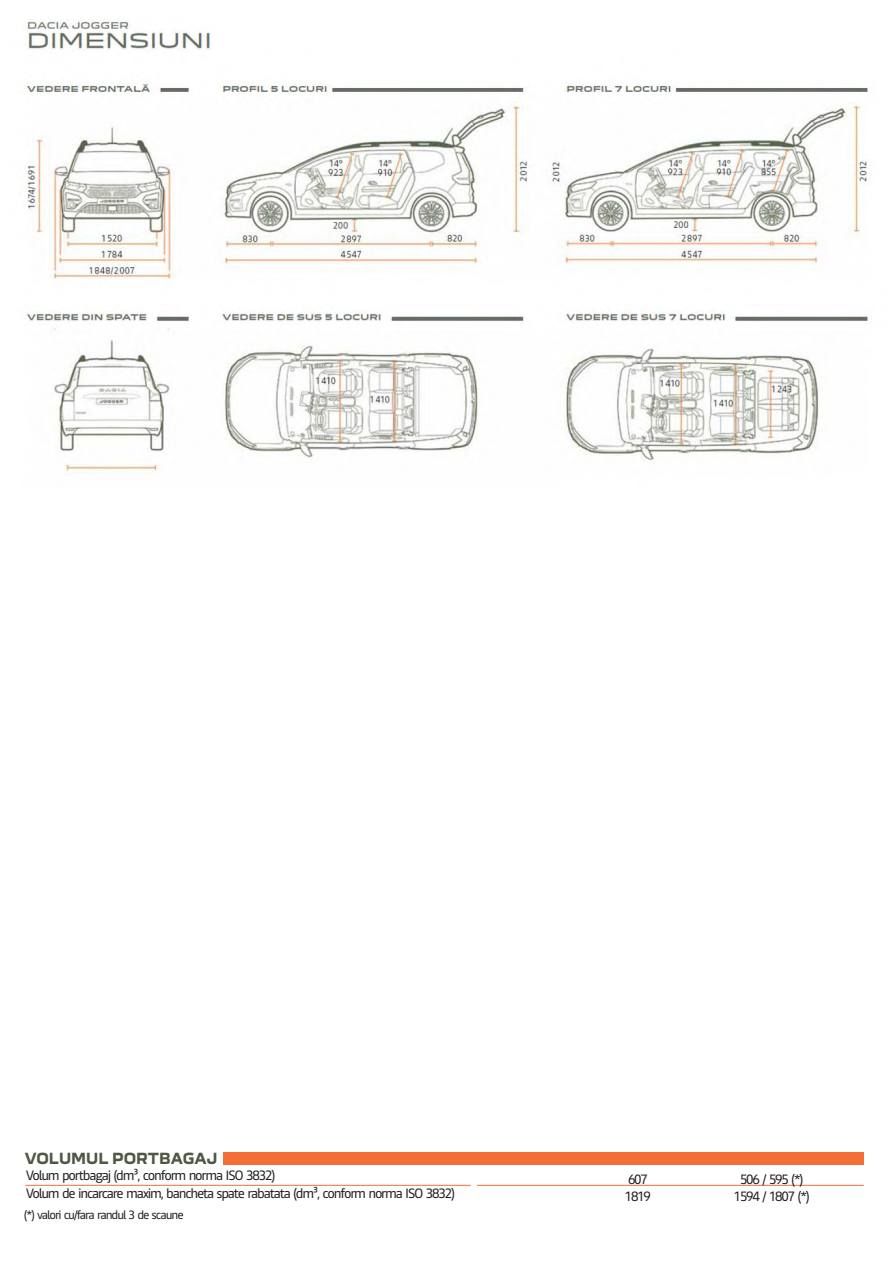
<style>
.page{position:relative;width:893px;height:1263px;background:#fff}
.page>*{position:absolute;margin:0;border:0;box-sizing:border-box;transform-origin:0 0}
.t1{font:700 15px "Dacia Block";color:#4e5844}
.t2{font:13.5px/17.7px "Read";letter-spacing:-.09em;color:#231f20}
.t3{font:12px "Read";letter-spacing:-.09em;color:#231f20}
</style>
<div class="page">
<hr style="left:25px;top:1185px;width:446px;height:1px;background:#f36f36">
<hr style="left:477px;top:1185px;width:387px;height:1px;background:#f36f36">
<div style="left:223px;top:1152px;width:640px;height:13px;background:#f36f36"></div>
<img style="left:25px;top:19px;width:843px;height:453px">
<p class="t1" style="left:25px;top:1149px;width:194px">VOLUMUL PORTBAGAJ</p>
<p class="t2" style="left:26px;top:1167px;width:431px">Volum portbagaj (dm³, conform norma ISO 3832)<br>Volum de incarcare maxim, bancheta spate rabatata (dm³, conform norma ISO 3832)</p>
<p class="t2" style="left:625px;top:1171px;width:28px">607<br>1819</p>
<p class="t2" style="left:734px;top:1171px;width:78px;text-align:center">506 / 595 (*)<br>1594 / 1807 (*)</p>
<p class="t3" style="left:24px;top:1210px;width:161px">(*) valori cu/fara randul 3 de scaune</p>
</div>
